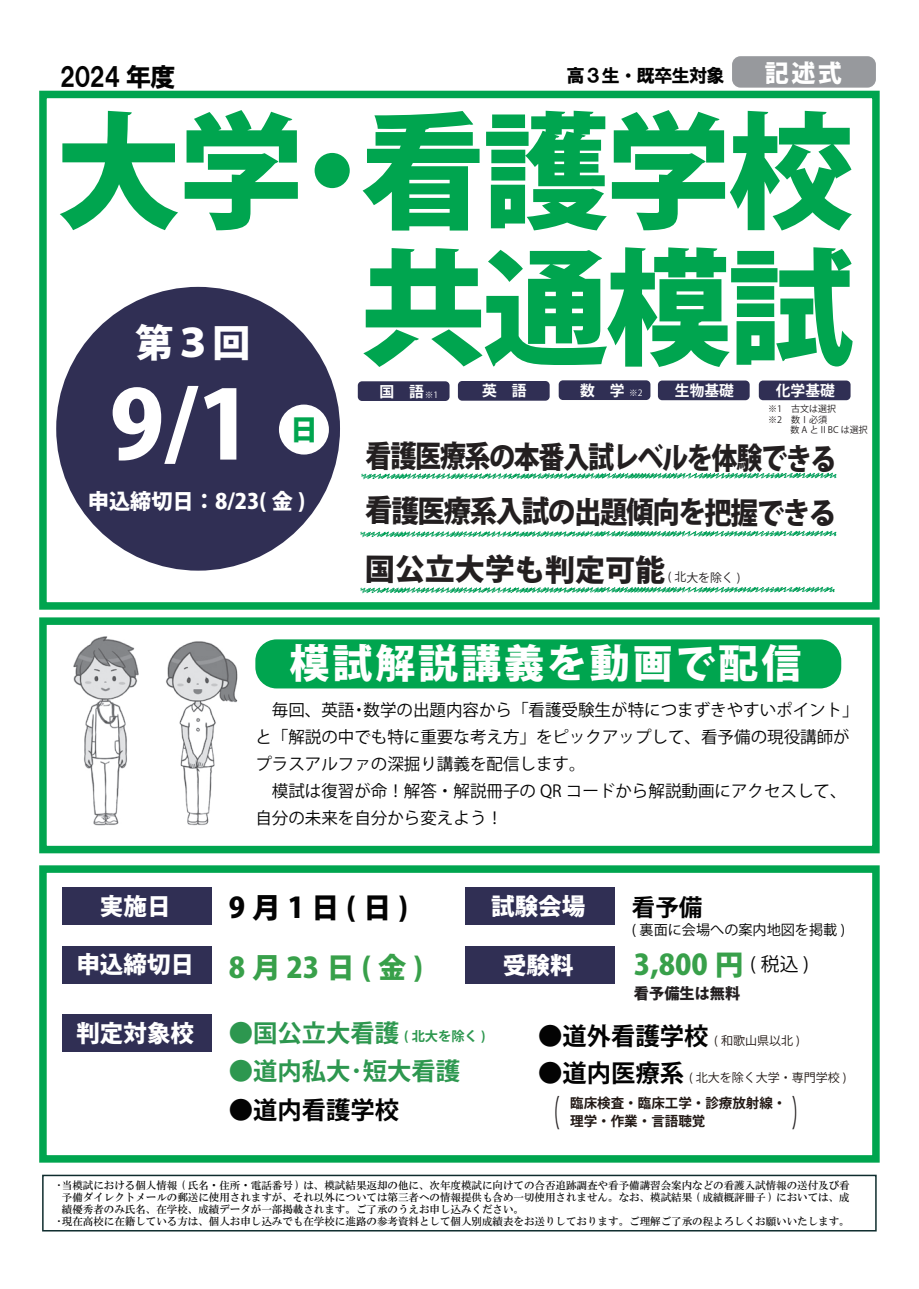
<style>
.page{position:relative;width:919px;height:1289px;background:#fff}
.page>*{position:absolute;margin:0;border:0;box-sizing:border-box;transform-origin:0 0}
.t1{font:800 125.55px/136.4px "Koz Go Pr 6 N";letter-spacing:-.025em;color:#00a54f;text-align:right}
.t2{font:800 93.9px "Koz Go Pr 6 N";color:#fff}
.t3{font:800 39.9px "Koz Go Pr 6 N";letter-spacing:.075em;color:#fff}
.t4{font:800 38.4px "Koz Go Pr 6 N";color:#fff}
.t5{font:700 35.25px "Koz Go Pro";color:#231f20;scale:.38 1}
.t6{font:800 30px/54.6px "Koz Go Pr 6 N";letter-spacing:-.065em;color:#231f20;scale:.87 1}
.t7{font:800 30px "Koz Go Pr 6 N";letter-spacing:-.01em;color:#231f20}
.t8{font:800 28.35px "Koz Go Pr 6 N";color:#00a54f}
.t9{font:800 28.2px "Koz Go Pro";color:#38a04a}
.t10{font:800 28.2px "Koz Go Pro";color:#030303}
.t11{font:25.8px "HGS Soei Kakugothic UB";letter-spacing:-.05em;color:#030303}
.t12{font:700 24.3px "Koz Go Pro";color:#030303}
.t13{font:700 24.3px "Koz Go Pro";color:#2d974f}
.t14{font:800 24.15px "Koz Go Pro";color:#fff}
.t15{font:800 23.55px "Koz Go Pr 6 N";color:#fff}
.t16{font:700 23.55px "Koz Go Pro";color:#030303}
.t17{font:800 21.15px "Koz Go Pr 6 N";color:#fff}
.t18{font:18.45px "HGS Soei Kakugothic UB";letter-spacing:-.05em;color:#030303}
.t19{font:16.5px/27px "Koz Go Pr 6 N";color:#030303}
.t20{font:800 15.15px "Koz Go Pr 6 N";color:#231f20}
.t21{font:700 14.7px "Koz Go Pr 6 N";color:#fff}
.t22{font:14.1px "Koz Go Pro";color:#030303}
.t23{font:700 13.5px/18px "Koz Go Pro";color:#211814}
.t24{font:700 13.2px "Koz Go Pro";color:#2d974f}
.t25{font:12px "Koz Go Pro";color:#211814}
.t26{font:11.85px "Koz Go Pr 6 N";letter-spacing:-.01em;color:#231f20}
.t27{font:10.5px "HG Mincho B";color:#030303}
.t28{font:9px/10.5px "Koz Go Pr 6 N";color:#231f20}
.s1{font-weight:400;font-size:8.7px}
.s2{font-weight:400;font-size:18.75px;color:#030303}
</style>
<div class="page">
<div style="left:732px;top:56px;width:143px;height:32px;background:#97999d;border-radius:9px"></div>
<div style="left:42px;top:1174px;width:834px;height:57px;border:2px solid #0e2c2d"></div>
<div style="left:62px;top:887px;width:149px;height:37px;background:#302f54"></div>
<div style="left:465px;top:887px;width:149px;height:37px;background:#302f54"></div>
<div style="left:62px;top:946px;width:149px;height:37px;background:#302f54"></div>
<div style="left:465px;top:946px;width:149px;height:38px;background:#302f54"></div>
<div style="left:62px;top:1014px;width:149px;height:37px;background:#302f54"></div>
<div style="left:56px;top:287px;width:284px;height:283px;background:#302f54;border-radius:50%"></div>
<div style="left:279px;top:404px;width:50px;height:50px;background:#fff;border-radius:50%"></div>
<div style="left:358px;top:381px;width:91px;height:20px;background:#302f54;border-radius:4px"></div>
<div style="left:458px;top:381px;width:91px;height:19px;background:#302f54;border-radius:4px"></div>
<div style="left:558px;top:380px;width:92px;height:20px;background:#302f54;border-radius:4px"></div>
<div style="left:658px;top:380px;width:91px;height:20px;background:#302f54;border-radius:4px"></div>
<div style="left:758px;top:380px;width:92px;height:20px;background:#302f54;border-radius:4px"></div>
<img style="left:307px;top:419px;width:573px;height:57px">
<img style="left:307px;top:476px;width:573px;height:57px">
<img style="left:306px;top:533px;width:574px;height:114px">
<div style="left:39px;top:91px;width:840px;height:518px;border:8px solid #00a54f"></div>
<div style="left:39px;top:617px;width:840px;height:236px;border:8px solid #00a54f"></div>
<div style="left:39px;top:865px;width:840px;height:297px;border:8px solid #00a54f"></div>
<img style="left:73px;top:636px;width:165px;height:190px">
<div style="left:255px;top:639px;width:586px;height:49px;background:#00a54f;border-radius:21px"></div>
<h3 class="t11" style="left:59px;top:64px;width:118px">2024 年度</h3>
<h3 class="t18" style="left:566px;top:66px;width:160px">高３生・既卒生対象</h3>
<h3 class="t14" style="left:764px;top:57px;width:79px">記述式</h3>
<h1 class="t1" style="left:56px;top:107px;width:799px">大学・看護学校共通模試</h1>
<h3 class="t4" style="left:135px;top:322px;width:117px">第３回</h3>
<h2 class="t2" style="left:110px;top:372px;width:144px">9/1</h2>
<h3 class="t8" style="left:290px;top:414px;width:30px">日</h3>
<h3 class="t17" style="left:88px;top:489px;width:219px">申込締切日：8/23( 金 )</h3>
<h3 class="t21" style="left:379px;top:383px;width:60px">国　語<span class="s1">※1</span></h3>
<h3 class="t21" style="left:482px;top:383px;width:46px">英　語</h3>
<h3 class="t21" style="left:580px;top:382px;width:64px">数　学 <span class="s1">※2</span></h3>
<h3 class="t21" style="left:674px;top:382px;width:61px">生物基礎</h3>
<h3 class="t21" style="left:775px;top:382px;width:61px">化学基礎</h3>
<p class="t28" style="left:768px;top:404px;width:101px">※1　古文は選択<br>※2　数Ⅰ必須<br>　　 数 A とⅡBC は選択</p>
<h3 class="t6" style="left:365px;top:430px;width:543px">看護医療系の本番入試レベルを体験できる看護医療系入試の出題傾向を把握できる</h3>
<h3 class="t7" style="left:365px;top:552px;width:302px">国公立大学も判定可能</h3>
<p class="t26" style="left:668px;top:570px;width:74px">( 北大を除く )</p>
<h3 class="t3" style="left:289px;top:641px;width:513px">模試解説講義を動画で配信</h3>
<h3 class="t19" style="left:255px;top:697px;width:605px">　毎回、英語・数学の出題内容から「看護受験生が特につまずきやすいポイント」と「解説の中でも特に重要な考え方」をピックアップして、看予備の現役講師がプラスアルファの深掘り講義を配信します。<br>　模試は復習が命！解答・解説冊子の QR コードから解説動画にアクセスして、自分の未来を自分から変えよう！</h3>
<h3 class="t15" style="left:100px;top:893px;width:72px">実施日</h3>
<h3 class="t15" style="left:491px;top:893px;width:96px">試験会場</h3>
<h3 class="t15" style="left:76px;top:951px;width:119px">申込締切日</h3>
<h3 class="t15" style="left:503px;top:952px;width:72px">受験料</h3>
<h3 class="t10" style="left:229px;top:889px;width:180px">9月1日(日)</h3>
<h3 class="t9" style="left:229px;top:949px;width:196px">8月 23日(金)</h3>
<h3 class="t9" style="left:634px;top:946px;width:176px">3,800 円 <span class="s2">( 税込 )</span></h3>
<h3 class="t16" style="left:632px;top:891px;width:72px">看予備</h3>
<h3 class="t22" style="left:632px;top:921px;width:215px">( 裏面に会場への案内地図を掲載 )</h3>
<h3 class="t15" style="left:76px;top:1019px;width:119px">判定対象校</h3>
<h3 class="t13" style="left:229px;top:1017px;width:172px">●国公立大看護</h3>
<h3 class="t13" style="left:229px;top:1055px;width:233px">●道内私大･短大看護</h3>
<h3 class="t12" style="left:229px;top:1094px;width:172px">●道内看護学校</h3>
<p class="t24" style="left:404px;top:1027px;width:83px">( 北大を除く )</p>
<h3 class="t20" style="left:634px;top:984px;width:108px">看予備生は無料</h3>
<h3 class="t12" style="left:538px;top:1020px;width:172px">●道外看護学校</h3>
<h3 class="t12" style="left:538px;top:1057px;width:147px">●道内医療系</h3>
<p class="t25" style="left:714px;top:1033px;width:87px">( 和歌山県以北 )</p>
<p class="t25" style="left:689px;top:1069px;width:159px">( 北大を除く大学・専門学校 )</p>
<p class="t23" style="left:570px;top:1095px;width:217px">臨床検査・臨床工学・診療放射線・理学・作業・言語聴覚</p>
<h3 class="t5" style="left:546px;top:1090px;width:37px">（</h3>
<h3 class="t5" style="left:792px;top:1090px;width:37px">）</h3>
<p class="t27" style="left:57px;top:1179px;width:794px">･当模試における個人情報 ( 氏名・住所・電話番号 ) は、模試結果返却の他に、次年度模試に向けての合否追跡調査や看予備講習会案内などの看護入試情報の送付及び看</p>
<p class="t27" style="left:62px;top:1191px;width:789px">予備ダイレクトメールの郵送に使用されますが、それ以外については第三者への情報提供も含め一切使用されません。なお、模試結果 ( 成績概評冊子 ) においては、成</p>
<p class="t27" style="left:62px;top:1203px;width:464px">績優秀者のみ氏名、在学校、成績データが一部掲載されます。ご了承のうえお申し込みください。</p>
<p class="t27" style="left:57px;top:1215px;width:794px">･現在高校に在籍している方は、個人お申し込みでも在学校に進路の参考資料として個人別成績表をお送りしております。ご理解ご了承の程よろしくお願いいたします。</p>
</div>
